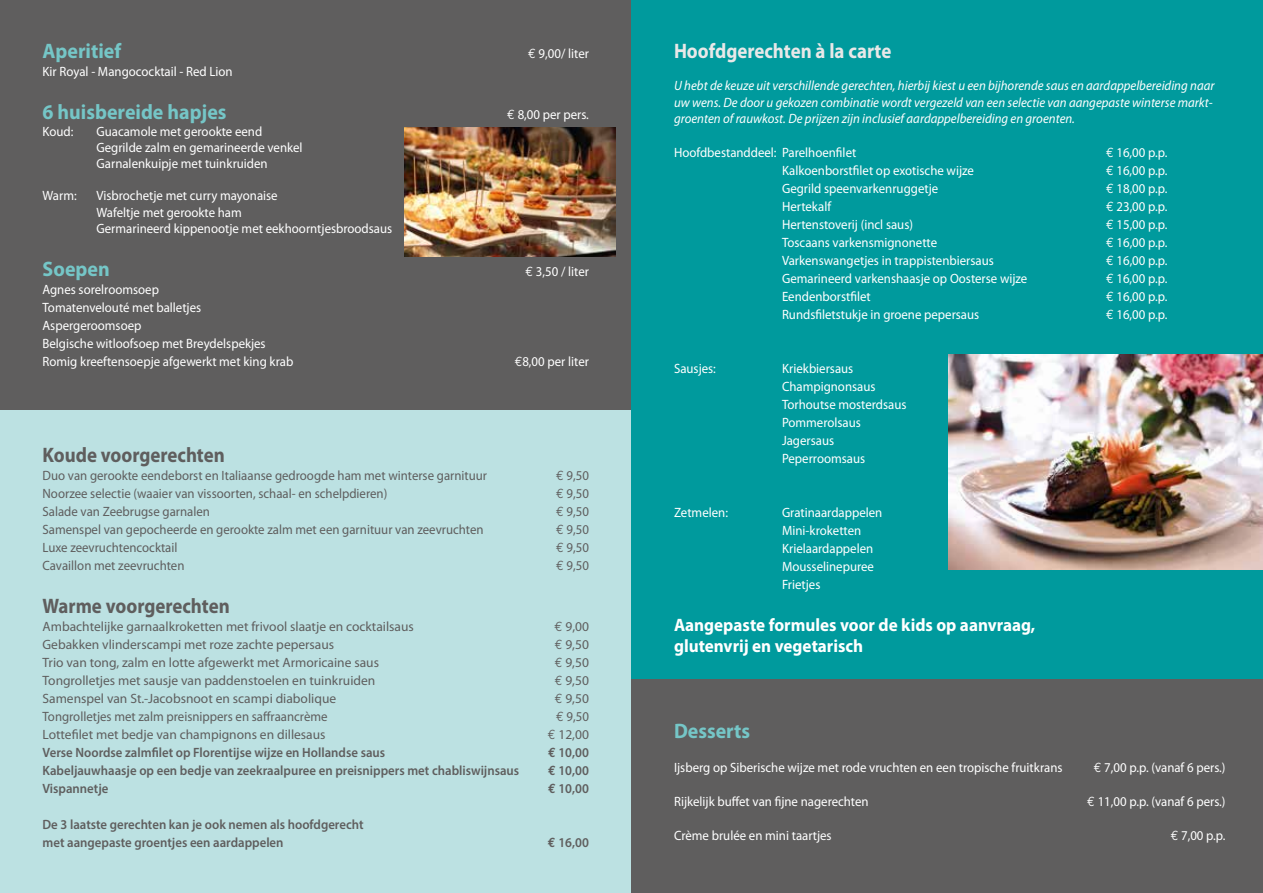
<style>
.page{position:relative;width:1263px;height:893px;background:#fff}
.page>*{position:absolute;margin:0;border:0;box-sizing:border-box;transform-origin:0 0}
.t1{font:700 21px "Myriad Pro";color:#75c6c7;scale:.95 1}
.t2{font:700 21px "Myriad Pro";color:#5f5e5e;scale:.9 1}
.t3{font:700 21px "Myriad Pro";color:#e8e8e8;scale:.9 1}
.t4{font:700 18px/21px "Myriad Pro";color:#fff;scale:.95 1}
.t5{font:13.5px/18px "Myriad Pro";color:#fff;scale:.95 1}
.t6{font:13.5px "Myriad Pro";color:#5f5e5e;scale:.95 1}
.t7{font:13.5px "Myriad Pro";color:#5f5e5e}
.t8{font:italic 13.5px/16.2px "Myriad Pro";color:#fff;scale:.95 1}
.t9{font:600 13.5px/18px "Myriad Pro";color:#5f5e5e;scale:.95 1}
.s1{font-family:"Euro Mono"}
.s2{font-family:"Euro Mono";font-weight:700}
</style>
<div class="page">
<div style="left:0;top:0;width:631px;height:415px;background:#5f5e5e"></div>
<div style="left:0;top:410px;width:631px;height:483px;background:#bce1e2"></div>
<div style="left:631px;top:0;width:632px;height:683px;background:#009a9d"></div>
<div style="left:631px;top:679px;width:632px;height:214px;background:#5f5e5e"></div>
<img style="left:404px;top:127px;width:211px;height:129px">
<img style="left:948px;top:355px;width:315px;height:215px">
<h1 class="t1" style="left:43px;top:38px;width:84px">Aperitief</h1>
<p class="t5" style="left:528px;top:45px;width:65px"><span class="s1">€</span> 9,00/ liter</p>
<p class="t5" style="left:43px;top:63px;width:202px">Kir Royal - Mangococktail - Red Lion</p>
<h1 class="t1" style="left:43px;top:99px;width:195px">6 huisbereide hapjes</h1>
<p class="t5" style="left:507px;top:106px;width:87px"><span class="s1">€</span> 8,00 per pers.</p>
<p class="t5" style="left:43px;top:122px;width:34px">Koud:</p>
<p class="t5" style="left:97px;top:123px;width:218px;line-height:16.2px">Guacamole met gerookte eend<br>Gegrilde zalm en gemarineerde venkel<br>Garnalenkuipje met tuinkruiden</p>
<p class="t5" style="left:43px;top:187px;width:38px">Warm:</p>
<p class="t5" style="left:97px;top:188px;width:313px;line-height:16.2px">Visbrochetje met curry mayonaise<br>Wafeltje met gerookte ham<br>Germarineerd kippenootje met eekhoorntjesbroodsaus</p>
<h1 class="t1" style="left:43px;top:255px;width:72px">Soepen</h1>
<p class="t5" style="left:525px;top:263px;width:68px"><span class="s1">€</span> 3,50 / liter</p>
<p class="t5" style="left:43px;top:281px;width:266px">Agnes sorelroomsoep<br>Tomatenvelouté met balletjes<br>Aspergeroomsoep<br>Belgische witloofsoep met Breydelspekjes<br>Romig kreeftensoepje afgewerkt met king krab</p>
<p class="t5" style="left:515px;top:353px;width:80px"><span class="s1">€</span>8,00 per liter</p>
<h1 class="t2" style="left:43px;top:441px;width:204px">Koude voorgerechten</h1>
<p class="t6" style="left:43px;top:468px;width:469px">Duo van gerookte eendeborst en Italiaanse gedroogde ham met winterse garnituur</p>
<p class="t6" style="left:556px;top:468px;width:36px"><span class="s1">€</span> 9,50</p>
<p class="t6" style="left:43px;top:486px;width:364px">Noorzee selectie (waaier van vissoorten, schaal- en schelpdieren)</p>
<p class="t6" style="left:556px;top:486px;width:36px"><span class="s1">€</span> 9,50</p>
<p class="t6" style="left:43px;top:504px;width:178px">Salade van Zeebrugse garnalen</p>
<p class="t6" style="left:556px;top:504px;width:36px"><span class="s1">€</span> 9,50</p>
<p class="t6" style="left:43px;top:522px;width:466px">Samenspel van gepocheerde en gerookte zalm met een garnituur van zeevruchten</p>
<p class="t6" style="left:556px;top:522px;width:36px"><span class="s1">€</span> 9,50</p>
<p class="t6" style="left:43px;top:540px;width:144px">Luxe zeevruchtencocktail</p>
<p class="t6" style="left:556px;top:540px;width:36px"><span class="s1">€</span> 9,50</p>
<p class="t6" style="left:43px;top:558px;width:151px">Cavaillon met zeevruchten</p>
<p class="t6" style="left:556px;top:558px;width:36px"><span class="s1">€</span> 9,50</p>
<h1 class="t2" style="left:43px;top:593px;width:210px">Warme voorgerechten</h1>
<p class="t7" style="left:43px;top:620px;width:373px">Ambachtelijke garnaalkroketten met frivool slaatje en cocktailsaus</p>
<p class="t7" style="left:554px;top:620px;width:36px"><span class="s1">€</span> 9,00</p>
<p class="t7" style="left:43px;top:638px;width:293px">Gebakken vlinderscampi met roze zachte pepersaus</p>
<p class="t7" style="left:555px;top:638px;width:36px"><span class="s1">€</span> 9,50</p>
<p class="t7" style="left:43px;top:656px;width:338px">Trio van tong, zalm en lotte afgewerkt met Armoricaine saus</p>
<p class="t7" style="left:555px;top:656px;width:36px"><span class="s1">€</span> 9,50</p>
<p class="t7" style="left:43px;top:674px;width:334px">Tongrolletjes met sausje van paddenstoelen en tuinkruiden</p>
<p class="t7" style="left:555px;top:674px;width:36px"><span class="s1">€</span> 9,50</p>
<p class="t7" style="left:43px;top:692px;width:295px">Samenspel van St.-Jacobsnoot en scampi diabolique</p>
<p class="t7" style="left:555px;top:692px;width:36px"><span class="s1">€</span> 9,50</p>
<p class="t6" style="left:43px;top:710px;width:302px">Tongrolletjes met zalm preisnippers en saffraancrème</p>
<p class="t6" style="left:556px;top:710px;width:36px"><span class="s1">€</span> 9,50</p>
<p class="t7" style="left:43px;top:728px;width:285px">Lottefilet met bedje van champignons en dillesaus</p>
<p class="t7" style="left:548px;top:728px;width:43px"><span class="s1">€</span> 12,00</p>
<p class="t9" style="left:43px;top:744px;width:362px">Verse Noordse zalmfilet op Florentijse wijze en Hollandse saus</p>
<p class="t9" style="left:548px;top:744px;width:45px"><span class="s2">€</span> 10,00</p>
<p class="t9" style="left:43px;top:762px;width:503px">Kabeljauwhaasje op een bedje van zeekraalpuree en preisnippers met chabliswijnsaus</p>
<p class="t9" style="left:548px;top:762px;width:45px"><span class="s2">€</span> 10,00</p>
<p class="t9" style="left:43px;top:780px;width:71px">Vispannetje</p>
<p class="t9" style="left:548px;top:780px;width:45px"><span class="s2">€</span> 10,00</p>
<p class="t9" style="left:43px;top:816px;width:339px">De 3 laatste gerechten kan je ook nemen als hoofdgerecht met aangepaste groentjes een aardappelen</p>
<p class="t9" style="left:548px;top:834px;width:45px"><span class="s2">€</span> 16,00</p>
<h1 class="t3" style="left:674px;top:37px;width:243px">Hoofdgerechten à la carte</h1>
<p class="t8" style="left:674px;top:78px;width:570px">U hebt de keuze uit verschillende gerechten, hierbij kiest u een bijhorende saus en aardappelbereiding naar uw wens. De door u gekozen combinatie wordt vergezeld van een selectie van aangepaste winterse markt&shy;groenten of rauwkost. De prijzen zijn inclusief aardappelbereiding en groenten.</p>
<p class="t5" style="left:674px;top:144px;width:193px">Hoofdbestanddeel: Parelhoenfilet</p>
<p class="t5" style="left:1106px;top:144px;width:66px"><span class="s1">€</span> 16,00 p.p.</p>
<p class="t5" style="left:782px;top:162px;width:204px">Kalkoenborstfilet op exotische wijze</p>
<p class="t5" style="left:1106px;top:162px;width:66px"><span class="s1">€</span> 16,00 p.p.</p>
<p class="t5" style="left:782px;top:180px;width:166px">Gegrild speenvarkenruggetje</p>
<p class="t5" style="left:1106px;top:180px;width:66px"><span class="s1">€</span> 18,00 p.p.</p>
<p class="t5" style="left:782px;top:198px;width:53px">Hertekalf</p>
<p class="t5" style="left:1106px;top:198px;width:66px"><span class="s1">€</span> 23,00 p.p.</p>
<p class="t5" style="left:782px;top:216px;width:139px">Hertenstoverij (incl saus)</p>
<p class="t5" style="left:1106px;top:216px;width:66px"><span class="s1">€</span> 15,00 p.p.</p>
<p class="t5" style="left:782px;top:234px;width:165px">Toscaans varkensmignonette</p>
<p class="t5" style="left:1106px;top:234px;width:66px"><span class="s1">€</span> 16,00 p.p.</p>
<p class="t5" style="left:782px;top:252px;width:224px">Varkenswangetjes in trappistenbiersaus</p>
<p class="t5" style="left:1106px;top:252px;width:66px"><span class="s1">€</span> 16,00 p.p.</p>
<p class="t5" style="left:782px;top:270px;width:260px">Gemarineerd varkenshaasje op Oosterse wijze</p>
<p class="t5" style="left:1106px;top:270px;width:66px"><span class="s1">€</span> 16,00 p.p.</p>
<p class="t5" style="left:782px;top:288px;width:95px">Eendenborstfilet</p>
<p class="t5" style="left:1106px;top:288px;width:66px"><span class="s1">€</span> 16,00 p.p.</p>
<p class="t5" style="left:782px;top:306px;width:209px">Rundsfiletstukje in groene pepersaus</p>
<p class="t5" style="left:1106px;top:306px;width:66px"><span class="s1">€</span> 16,00 p.p.</p>
<p class="t5" style="left:674px;top:360px;width:46px">Sausjes:</p>
<p class="t5" style="left:782px;top:360px;width:133px">Kriekbiersaus<br>Champignonsaus<br>Torhoutse mosterdsaus<br>Pommerolsaus<br>Jagersaus<br>Peperroomsaus</p>
<p class="t5" style="left:674px;top:504px;width:58px">Zetmelen:</p>
<p class="t5" style="left:782px;top:504px;width:107px">Gratinaardappelen<br>Mini-kroketten<br>Krielaardappelen<br>Mousselinepuree<br>Frietjes</p>
<h2 class="t4" style="left:674px;top:614px;width:382px">Aangepaste formules voor de kids op aanvraag, glutenvrij en vegetarisch</h2>
<h1 class="t1" style="left:674px;top:718px;width:82px">Desserts</h1>
<p class="t5" style="left:674px;top:759px;width:410px">Ijsberg op Siberische wijze met rode vruchten en een tropische fruitkrans</p>
<p class="t5" style="left:1094px;top:759px;width:140px"><span class="s1">€</span> 7,00 p.p. (vanaf 6 pers.)</p>
<p class="t5" style="left:674px;top:793px;width:206px">Rijkelijk buffet van fijne nagerechten</p>
<p class="t5" style="left:1087px;top:793px;width:147px"><span class="s1">€</span> 11,00 p.p. (vanaf 6 pers.)</p>
<p class="t5" style="left:674px;top:827px;width:167px">Crème brulée en mini taartjes</p>
<p class="t5" style="left:1171px;top:827px;width:59px"><span class="s1">€</span> 7,00 p.p.</p>
</div>
